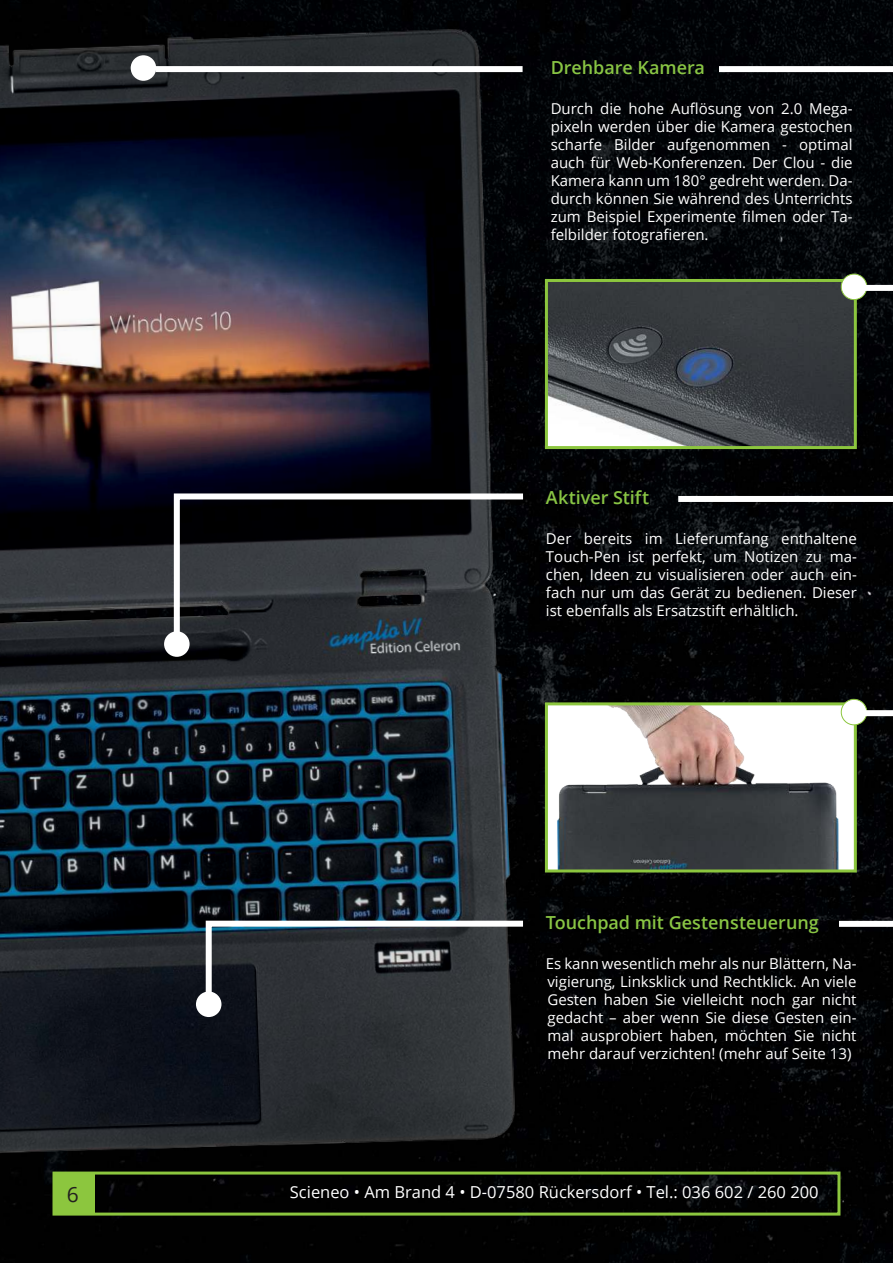
<style>
.page{position:relative;width:893px;height:1263px;background:#fff}
.page>*{position:absolute;margin:0;border:0;box-sizing:border-box;transform-origin:0 0}
.t1{font:21px "Open Sans";color:#221f1f}
.t2{font:600 18px "Open Sans";color:#89c544}
.t3{font:16.5px "Open Sans";color:#fff}
.t4{font:15px/18px "Open Sans";color:#fff;text-align:justify}
</style>
<div class="page">
<img style="left:0;top:0;width:893px;height:1263px">
<img style="left:0;top:0;width:577px;height:1216px">
<div style="left:131px;top:55px;width:25px;height:26px;background:#fff;border-radius:50%"></div>
<div style="left:156px;top:66px;width:367px;height:6px;background:#fff"></div>
<div style="left:164px;top:631px;width:26px;height:26px;background:#fff;border-radius:50%"></div>
<div style="left:196px;top:991px;width:25px;height:26px;background:#fff;border-radius:50%"></div>
<img style="left:549px;top:706px;width:304px;height:162px">
<div style="left:545px;top:702px;width:312px;height:170px;border:3px solid #8cc63e"></div>
<img style="left:549px;top:283px;width:304px;height:162px">
<div style="left:545px;top:279px;width:312px;height:170px;border:3px solid #8cc63e"></div>
<svg style="left:171px;top:490px;width:358px;height:160px;background:#2d3135"></svg>
<svg style="left:203px;top:918px;width:326px;height:92px;background:#3c4045"></svg>
<div style="left:53px;top:1171px;width:787px;height:44px;border:3px solid #8cc63e"></div>
<div style="left:54px;top:1173px;width:41px;height:41px;background:#8cc63e"></div>
<div style="left:841px;top:274px;width:26px;height:26px;background:#fff;border-radius:50%"></div>
<div style="left:841px;top:274px;width:26px;height:26px;border:1px solid #8cc63e;border-radius:50%"></div>
<div style="left:841px;top:699px;width:26px;height:26px;background:#fff;border-radius:50%"></div>
<div style="left:841px;top:699px;width:26px;height:26px;border:1px solid #8cc63e;border-radius:50%"></div>
<div style="left:719px;top:66px;width:174px;height:6px;background:#fff"></div>
<div style="left:678px;top:496px;width:215px;height:6px;background:#fff"></div>
<div style="left:856px;top:285px;width:37px;height:6px;background:#fff"></div>
<div style="left:856px;top:710px;width:37px;height:6px;background:#fff"></div>
<div style="left:839px;top:921px;width:54px;height:6px;background:#fff"></div>
<p class="t2" style="left:551px;top:60px;width:156px">Drehbare Kamera</p>
<p class="t4" style="left:551px;top:99px;width:303px">Durch die hohe Auflösung von 2.0 Mega&shy;pixeln werden über die Kamera gestochen scharfe Bilder aufgenommen - optimal auch für Web-Konferenzen. Der Clou - die Kamera kann um 180° gedreht werden. Da&shy;durch können Sie während des Unterrichts zum Beispiel Experimente filmen oder Ta&shy;felbilder fotografieren.</p>
<p class="t2" style="left:546px;top:490px;width:105px">Aktiver Stift</p>
<p class="t4" style="left:546px;top:531px;width:312px">Der bereits im Lieferumfang enthaltene Touch-Pen ist perfekt, um Notizen zu ma&shy;chen, Ideen zu visualisieren oder auch ein&shy;fach nur um das Gerät zu bedienen. Dieser ist ebenfalls als Ersatzstift erhältlich.</p>
<p class="t2" style="left:546px;top:915px;width:274px">Touchpad mit Gestensteuerung</p>
<p class="t4" style="left:546px;top:956px;width:312px">Es kann wesentlich mehr als nur Blättern, Na&shy;vigierung, Linksklick und Rechtklick. An viele Gesten haben Sie vielleicht noch gar nicht gedacht – aber wenn Sie diese Gesten ein&shy;mal ausprobiert haben, möchten Sie nicht mehr darauf verzichten! (mehr auf Seite 13)</p>
<h1 class="t1" style="left:67px;top:1185px;width:14px">6</h1>
<p class="t3" style="left:290px;top:1185px;width:530px">Scieneo • Am Brand 4 • D-07580 Rückersdorf • Tel.: 036 602 / 260 200</p>
</div>
